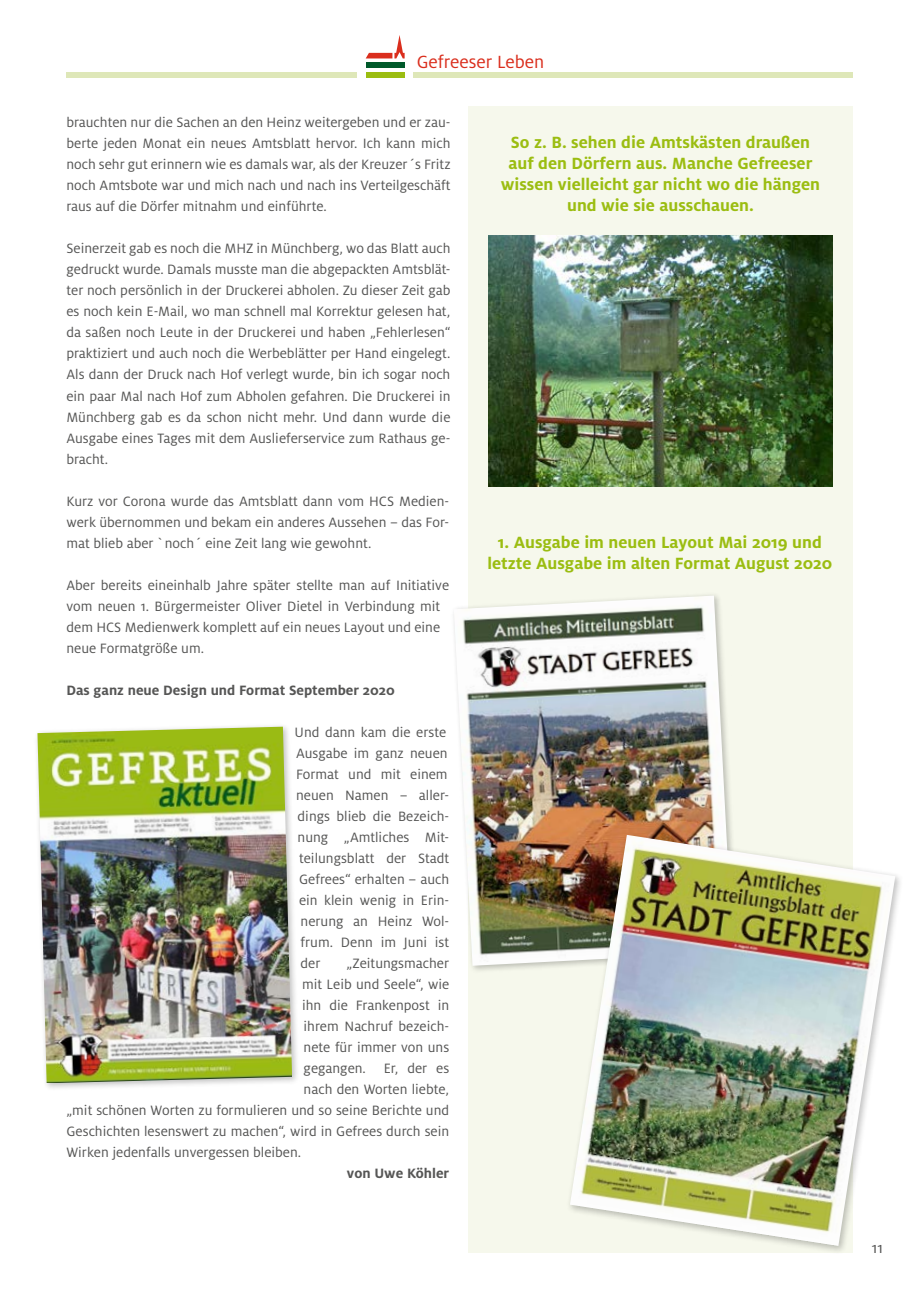
<style>
.page{position:relative;width:919px;height:1289px;background:#fff}
.page>*{position:absolute;margin:0;border:0;box-sizing:border-box;transform-origin:0 0}
.t1{font:19.5px "Milo OT";color:#da2e1d}
.t2{font:700 18px/21px "Milo OT";color:#9bbd11;text-align:center}
.t3{font:16.5px "Milo OT";color:#565655}
.t4{font:15px/21px "Milo OT";color:#565655;text-align:justify}
.t5{font:700 15px "Milo OT";color:#565655}
</style>
<div class="page">
<div style="left:468px;top:106px;width:384px;height:1146px;background:#f6f8ec"></div>
<div style="left:365px;top:62px;width:39px;height:6px;background:#00592a"></div>
<div style="left:365px;top:72px;width:39px;height:5px;background:#9bbd11"></div>
<svg style="left:366px;top:35px;width:38px;height:23px"></svg>
<div style="left:413px;top:72px;width:439px;height:5px;background:#dee7b8"></div>
<div style="left:66px;top:72px;width:291px;height:5px;background:#dee7b8"></div>
<img style="left:488px;top:235px;width:344px;height:251px">
<div style="left:450px;top:591px;width:290px;height:382px;background:#000;opacity:.25"></div>
<img style="left:454px;top:595px;width:278px;height:370px">
<div style="left:33px;top:722px;width:267px;height:368px;background:#000;opacity:.25"></div>
<img style="left:37px;top:726px;width:255px;height:357px">
<div style="left:565px;top:830px;width:338px;height:424px;background:#000;opacity:.25"></div>
<img style="left:570px;top:834px;width:325px;height:411px">
<h1 class="t1" style="left:416px;top:51px;width:129px">Gefreeser Leben</h1>
<p class="t4" style="left:66px;top:112px;width:385px">brauchten nur die Sachen an den Heinz weitergeben und er zau&shy;berte jeden Monat ein neues Amtsblatt hervor. Ich kann mich noch sehr gut erinnern wie es damals war, als der Kreuzer´s Fritz noch Amtsbote war und mich nach und nach ins Verteilgeschäft raus auf die Dörfer mitnahm und einführte.</p>
<p class="t4" style="left:66px;top:238px;width:385px">Seinerzeit gab es noch die MHZ in Münchberg, wo das Blatt auch gedruckt wurde. Damals musste man die abgepackten Amtsblät&shy;ter noch persönlich in der Druckerei abholen. Zu dieser Zeit gab es noch kein E-Mail, wo man schnell mal Korrektur gelesen hat, da saßen noch Leute in der Druckerei und haben „Fehlerlesen“ praktiziert und auch noch die Werbeblätter per Hand eingelegt.<br>Als dann der Druck nach Hof verlegt wurde, bin ich sogar noch ein paar Mal nach Hof zum Abholen gefahren. Die Druckerei in Münchberg gab es da schon nicht mehr. Und dann wurde die Ausgabe eines Tages mit dem Auslieferservice zum Rathaus ge&shy;bracht.</p>
<p class="t4" style="left:66px;top:490px;width:384px">Kurz vor Corona wurde das Amtsblatt dann vom HCS Medien&shy;werk übernommen und bekam ein anderes Aussehen – das For&shy;mat blieb aber `noch´ eine Zeit lang wie gewohnt.</p>
<p class="t4" style="left:66px;top:574px;width:384px;text-align:left">Aber bereits eineinhalb Jahre später stellte man auf Initiative vom neuen 1. Bürgermeister Oliver Dietel in Verbindung mit dem HCS Medienwerk komplett auf ein neues Layout und eine neue Formatgröße um.</p>
<p class="t5" style="left:66px;top:681px;width:330px">Das ganz neue Design und Format September 2020</p>
<p class="t4" style="left:294px;top:721px;width:153px">Und dann kam die erste</p>
<p class="t4" style="left:296px;top:742px;width:153px">Ausgabe im ganz neuen</p>
<p class="t4" style="left:296px;top:763px;width:153px">Format und mit einem</p>
<p class="t4" style="left:296px;top:784px;width:154px">neuen Namen – aller-</p>
<p class="t4" style="left:297px;top:805px;width:153px">dings blieb die Bezeich-</p>
<p class="t4" style="left:297px;top:826px;width:153px">nung „Amtliches Mit-</p>
<p class="t4" style="left:299px;top:847px;width:151px">teilungsblatt der Stadt</p>
<p class="t4" style="left:299px;top:868px;width:152px">Gefrees“ erhalten – auch</p>
<p class="t4" style="left:299px;top:889px;width:151px">ein klein wenig in Erin-</p>
<p class="t4" style="left:300px;top:910px;width:150px">nerung an Heinz Wol-</p>
<p class="t4" style="left:300px;top:931px;width:150px">frum. Denn im Juni ist</p>
<p class="t4" style="left:300px;top:952px;width:21px">der</p>
<p class="t4" style="left:346px;top:952px;width:104px">„Zeitungsmacher</p>
<p class="t4" style="left:302px;top:973px;width:149px">mit Leib und Seele“, wie</p>
<p class="t4" style="left:302px;top:994px;width:149px">ihn die Frankenpost in</p>
<p class="t4" style="left:303px;top:1015px;width:147px">ihrem Nachruf bezeich-</p>
<p class="t4" style="left:303px;top:1036px;width:147px">nete für immer von uns</p>
<p class="t4" style="left:303px;top:1057px;width:147px">gegangen. Er, der es</p>
<p class="t4" style="left:303px;top:1078px;width:147px">nach den Worten liebte,</p>
<p class="t4" style="left:66px;top:1099px;width:384px">„mit schönen Worten zu formulieren und so seine Berichte und</p>
<p class="t4" style="left:66px;top:1120px;width:384px">Geschichten lesenswert zu machen“, wird in Gefrees durch sein</p>
<p class="t4" style="left:66px;top:1141px;width:236px">Wirken jedenfalls unvergessen bleiben.</p>
<p class="t5" style="left:347px;top:1164px;width:104px">von Uwe Köhler</p>
<p class="t2" style="left:500px;top:132px;width:321px">So z. B. sehen die Amtskästen draußen auf den Dörfern aus. Manche Gefreeser wissen vielleicht gar nicht wo die hängen und wie sie ausschauen.</p>
<p class="t2" style="left:487px;top:531px;width:346px">1. Ausgabe im neuen Layout Mai 2019 und letzte Ausgabe im alten Format August 2020</p>
<p class="t3" style="left:871px;top:1238px;width:13px">11</p>
</div>
